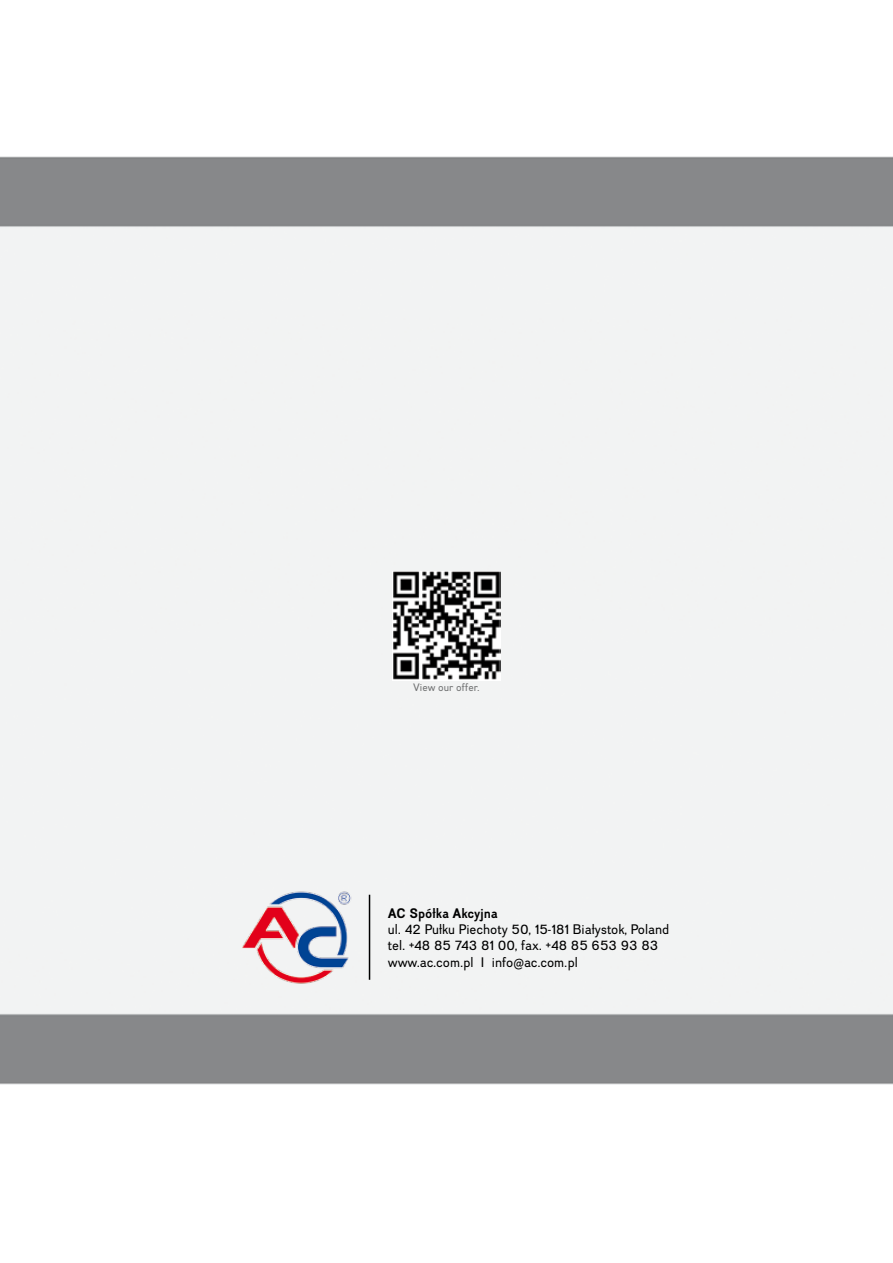
<style>
.page{position:relative;width:893px;height:1263px;background:#fff}
.page>*{position:absolute;margin:0;border:0;box-sizing:border-box;transform-origin:0 0}
.t1{font:13.5px/16.2px "Divulge Rg";color:#000}
.t2{font:700 13.5px "Divulge Rg";color:#000}
.t3{font:10.5px "Divulge Rg";color:#707172}
</style>
<div class="page">
<img style="left:241px;top:885px;width:120px;height:102px">
<hr style="left:369px;top:895px;width:1px;height:85px;background:#000">
<img style="left:393px;top:572px;width:108px;height:108px">
<p class="t3" style="left:413px;top:681px;width:68px">View our offer.</p>
<p class="t2" style="left:388px;top:904px;width:111px">AC Spółka Akcyjna</p>
<p class="t1" style="left:388px;top:921px;width:283px">ul. 42 Pułku Piechoty 50, 15-181 Białystok, Poland tel. +48 85 743 81 00, fax. +48 85 653 93 83 www.ac.com.pl I info@ac.com.pl</p>
</div>
